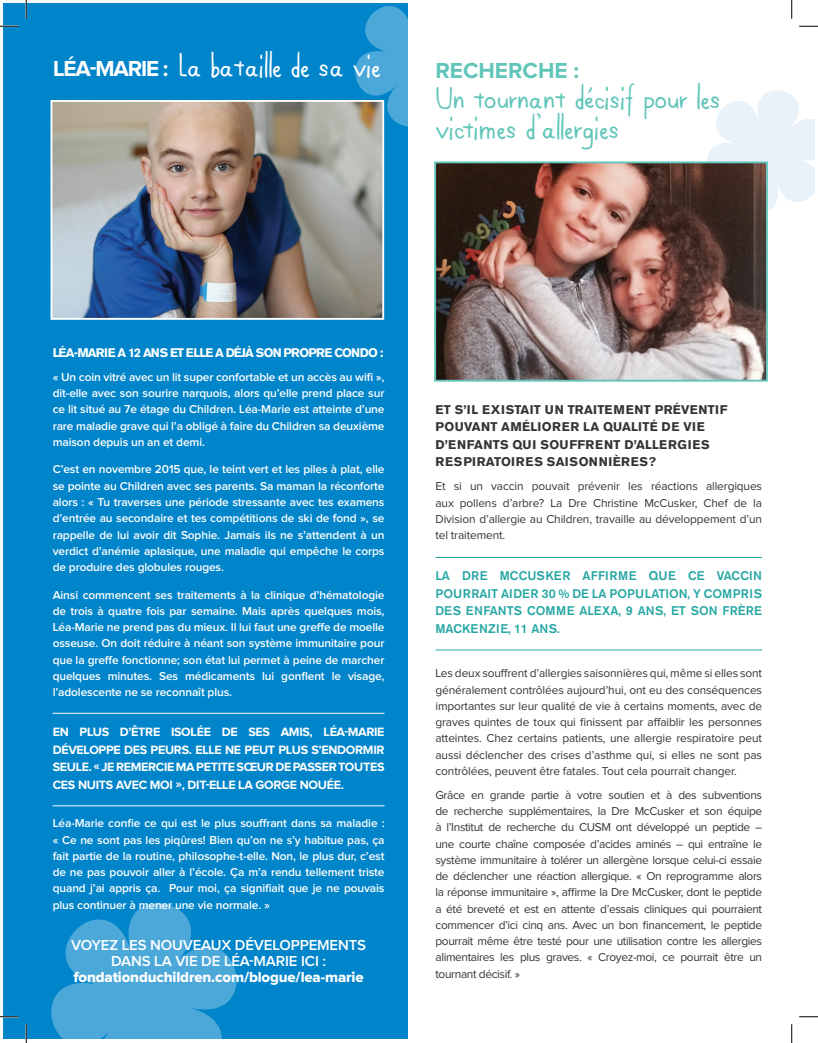
<style>
.page{position:relative;width:818px;height:1043px;background:#fff}
.page>*{position:absolute;margin:0;border:0;box-sizing:border-box;transform-origin:0 0}
.t1{font:37.5px/30px "Pinch";color:#61c5ba}
.t2{font:37.5px "Pinch";color:#fff}
.t3{font:700 22.5px "Proxima Nova";color:#61c5ba}
.t4{font:600 15px/16.2px "Proxima Nova";letter-spacing:-.01em;color:#fff;text-align:center}
.Quotes_with_Rules{font:700 12.5px/17.5px "Proxima Nova";letter-spacing:-.025em;color:#fff;text-align:justify}
.t5{font:700 12.5px/17.5px "Akzidenz Grotesk BE";letter-spacing:.02em;color:#363334}
.Quotes_with_Rules-2{font:500 12.5px/17.5px "Akzidenz Grotesk BE";letter-spacing:.02em;color:#26a7a3;text-align:justify}
.t6{font:700 12.38px "Akzidenz Grotesk BE";letter-spacing:-.065em;color:#fff}
.t7{font:600 11.88px/16.2px "Proxima Nova";letter-spacing:-.01em;color:#fff;text-align:justify}
.t8{font:11.88px/16.2px "Proxima Nova";letter-spacing:-.01em;color:#363334;text-align:justify}
.s1{font-family:"Proxima Nova";font-weight:700;font-size:22.5px}
.s2{font-family:"Proxima Nova Extrabld";font-weight:400}
</style>
<div class="page">
<div style="left:4px;top:4px;width:404px;height:1035px;background:#0084ca"></div>
<svg style="left:707px;top:90px;width:107px;height:135px"></svg>
<hr style="left:53px;top:713px;width:331px;height:1px;background:#fff">
<hr style="left:53px;top:805px;width:331px;height:1px;background:#fff">
<svg style="left:27px;top:903px;width:210px;height:136px;fill:#4ca8d9"></svg>
<div style="left:119px;top:971px;width:50px;height:50px;background:#4ca8d9"></div>
<svg style="left:355px;top:6px;width:53px;height:134px"></svg>
<hr style="left:435px;top:557px;width:327px;height:1px;background:#26a7a3">
<hr style="left:435px;top:649px;width:327px;height:1px;background:#26a7a3">
<img style="left:437px;top:164px;width:327px;height:214px">
<div style="left:434px;top:161px;width:333px;height:220px;border:2px solid #61c5ba"></div>
<img style="left:54px;top:103px;width:327px;height:214px">
<div style="left:51px;top:100px;width:333px;height:220px;border:2px solid #fff"></div>
<svg style="left:0;top:25px;width:19px;height:2px"></svg>
<svg style="left:799px;top:25px;width:19px;height:2px"></svg>
<svg style="left:0;top:1015px;width:19px;height:2px"></svg>
<svg style="left:799px;top:1016px;width:19px;height:1px"></svg>
<svg style="left:25px;top:0;width:2px;height:19px"></svg>
<svg style="left:25px;top:1024px;width:2px;height:18px"></svg>
<svg style="left:791px;top:0;width:1px;height:19px"></svg>
<svg style="left:791px;top:1024px;width:1px;height:18px"></svg>
<p class="t2" style="left:53px;top:39px;width:329px"><span class="s1">LÉA-MARIE :</span> La bataille de sa vie</p>
<p class="t3" style="left:435px;top:60px;width:145px">RECHERCHE :</p>
<p class="t1" style="left:435px;top:84px;width:287px">Un tournant décisif pour les victimes d’allergies</p>
<p class="t6" style="left:53px;top:346px;width:332px">LÉA-MARIE A 12 ANS ET ELLE A DÉJÀ SON PROPRE CONDO :</p>
<p class="t7" style="left:53px;top:369px;width:333px">« Un coin vitré avec un lit super confortable et un accès au wifi », dit-elle avec son sourire narquois, alors qu’elle prend place sur ce lit situé au 7e étage du Children. Léa-Marie est atteinte d’une rare maladie grave qui l’a obligé à faire du Children sa deuxième maison depuis un an et demi.</p>
<p class="t7" style="left:53px;top:462px;width:333px">C’est en novembre 2015 que, le teint vert et les piles à plat, elle se pointe au Children avec ses parents. Sa maman la réconforte alors : « Tu traverses une période stressante avec tes examens d’entrée au secondaire et tes compétitions de ski de fond », se rappelle de lui avoir dit Sophie. Jamais ils ne s’attendent à un verdict d’anémie aplasique, une maladie qui empêche le corps de produire des globules rouges.</p>
<p class="t7" style="left:53px;top:587px;width:333px">Ainsi commencent ses traitements à la clinique d’hématologie de trois à quatre fois par semaine. Mais après quelques mois, Léa-Marie ne prend pas du mieux. Il lui faut une greffe de moelle osseuse. On doit réduire à néant son système immunitaire pour que la greffe fonctionne; son état lui permet à peine de marcher quelques minutes. Ses médicaments lui gonflent le visage, l’adolescente ne se reconnaît plus.</p>
<p class="Quotes_with_Rules" style="left:53px;top:723px;width:333px">EN PLUS D’ÊTRE ISOLÉE DE SES AMIS, LÉA-MARIE DÉVELOPPE DES PEURS. ELLE NE PEUT PLUS S’ENDORMIR SEULE. « JE REMERCIE MA PETITE SŒUR DE PASSER TOUTES CES NUITS AVEC MOI », DIT-ELLE LA GORGE NOUÉE.</p>
<p class="t7" style="left:53px;top:815px;width:333px">Léa-Marie confie ce qui est le plus souffrant dans sa maladie : « Ce ne sont pas les piqûres! Bien qu’on ne s’y habitue pas, ça fait partie de la routine, philosophe-t-elle. Non, le plus dur, c’est de ne pas pouvoir aller à l’école. Ça m’a rendu tellement triste quand j’ai appris ça. Pour moi, ça signifiait que je ne pouvais plus continuer à mener une vie normale. »</p>
<p class="t4" style="left:71px;top:937px;width:296px">VOYEZ LES NOUVEAUX DÉVELOPPEMENTS<br>DANS LA VIE DE LÉA-MARIE ICI : <span class="s2">fondationduchildren.com/blogue/lea-marie</span></p>
<p class="t5" style="left:435px;top:401px;width:294px">ET S’IL EXISTAIT UN TRAITEMENT PRÉVENTIF POUVANT AMÉLIORER LA QUALITÉ DE VIE D’ENFANTS QUI SOUFFRENT D’ALLERGIES RESPIRATOIRES SAISONNIÈRES?</p>
<p class="t8" style="left:435px;top:478px;width:328px">Et si un vaccin pouvait prévenir les réactions allergiques aux pollens d’arbre? La Dre Christine McCusker, Chef de la Division d’allergie au Children, travaille au développement d’un tel traitement.</p>
<p class="Quotes_with_Rules-2" style="left:435px;top:567px;width:328px">LA DRE MCCUSKER AFFIRME QUE CE VACCIN POURRAIT AIDER 30 % DE LA POPULATION, Y COMPRIS DES ENFANTS COMME ALEXA, 9 ANS, ET SON FRÈRE MACKENZIE, 11 ANS.</p>
<p class="t8" style="left:435px;top:666px;width:328px">Les deux souffrent d’allergies saisonnières qui, même si elles sont généralement contrôlées aujourd’hui, ont eu des conséquences importantes sur leur qualité de vie à certains moments, avec de graves quintes de toux qui finissent par affaiblir les personnes atteintes. Chez certains patients, une allergie respiratoire peut aussi déclencher des crises d’asthme qui, si elles ne sont pas contrôlées, peuvent être fatales. Tout cela pourrait changer.</p>
<p class="t8" style="left:435px;top:787px;width:328px">Grâce en grande partie à votre soutien et à des subventions de recherche supplémentaires, la Dre McCusker et son équipe à l’Institut de recherche du CUSM ont développé un peptide – une courte chaîne composée d’acides aminés – qui entraîne le système immunitaire à tolérer un allergène lorsque celui-ci essaie de déclencher une réaction allergique. « On reprogramme alors la réponse immunitaire », affirme la Dre McCusker, dont le peptide a été breveté et est en attente d’essais cliniques qui pourraient commencer d’ici cinq ans. Avec un bon financement, le peptide pourrait même être testé pour une utilisation contre les allergies alimentaires les plus graves. « Croyez-moi, ce pourrait être un tournant décisif. »</p>
</div>
